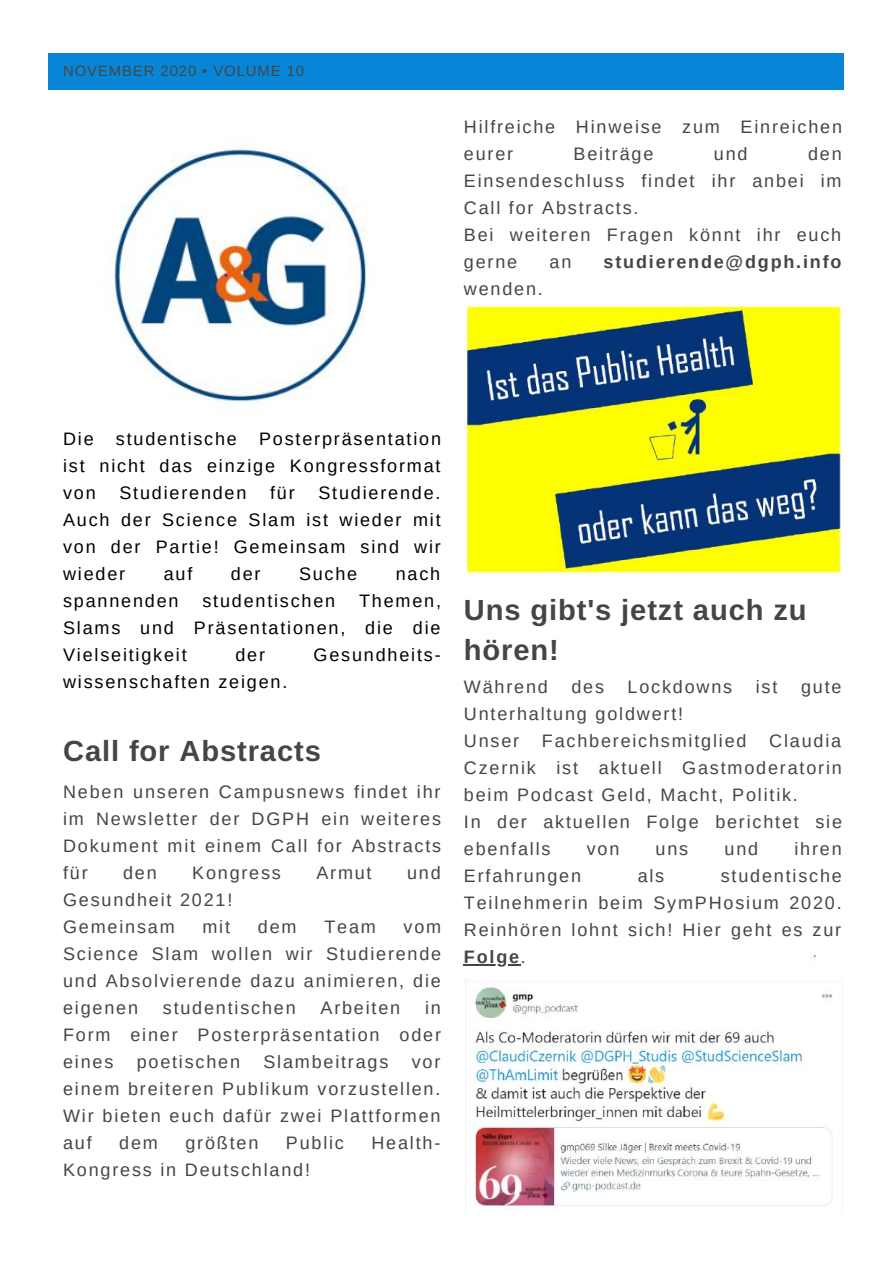
<style>
.page{position:relative;width:894px;height:1264px;background:#fff}
.page>*{position:absolute;margin:0;border:0;box-sizing:border-box;transform-origin:0 0}
.t1{font:700 29.1px/40.7px "Arimo";letter-spacing:.03em;color:#464544}
.t2{font:18px/27px "Arimo";letter-spacing:.1em;color:#464544;text-align:justify}
.t3{font:18px/27px "Arimo";letter-spacing:.1em;color:#000;text-align:justify}
.t4{font:700 18px "Arimo";letter-spacing:.1em;color:#464544}
.t5{font:14.85px "Arimo";letter-spacing:.06em;color:#464544}
.s1{font-weight:700}
</style>
<div class="page">
<div style="left:48px;top:53px;width:795px;height:36px;background:#0786d8"></div>
<img style="left:111px;top:148px;width:255px;height:261px">
<img style="left:464px;top:305px;width:379px;height:270px">
<img style="left:464px;top:955px;width:379px;height:258px">
<hr style="left:464px;top:964px;width:57px;height:1px;background:#464544">
<p class="t5" style="left:63px;top:63px;width:242px">NOVEMBER 2020 • VOLUME 10</p>
<p class="t2" style="left:464px;top:113px;width:379px">Hilfreiche Hinweise zum Einreichen eurer</p>
<p class="t2" style="left:464px;top:140px;width:379px;text-align:left;text-indent:344px">den<br>Einsendeschluss findet ihr anbei im<br>Call for Abstracts.<br>Bei weiteren Fragen könnt ihr euch gerne</p>
<p class="t2" style="left:573px;top:140px;width:81px">Beiträge</p>
<p class="t2" style="left:713px;top:140px;width:35px">und</p>
<p class="t2" style="left:549px;top:248px;width:23px">an</p>
<p class="t4" style="left:603px;top:252px;width:239px">studierende@dgph.info</p>
<p class="t2" style="left:464px;top:275px;width:80px">wenden.</p>
<p class="t3" style="left:63px;top:425px;width:379px">Die studentische Posterpräsentation ist nicht das einzige Kongressformat von</p>
<p class="t3" style="left:63px;top:479px;width:379px;text-indent:255px">Studierende.<br>Auch der Science Slam ist wieder mit von der Partie! Gemeinsam sind wir wieder</p>
<p class="t3" style="left:119px;top:479px;width:128px">Studierenden</p>
<p class="t3" style="left:270px;top:479px;width:26px">für</p>
<p class="t3" style="left:164px;top:560px;width:30px">auf</p>
<p class="t3" style="left:231px;top:560px;width:31px">der</p>
<p class="t3" style="left:299px;top:560px;width:60px">Suche</p>
<p class="t3" style="left:395px;top:560px;width:46px">nach</p>
<p class="t3" style="left:63px;top:587px;width:117px">spannenden</p>
<p class="t3" style="left:202px;top:587px;width:134px">studentischen</p>
<p class="t3" style="left:63px;top:587px;width:379px;text-indent:296px">Themen, Slams und Präsentationen, die die Vielseitigkeit</p>
<p class="t3" style="left:235px;top:641px;width:31px">der</p>
<p class="t3" style="left:313px;top:641px;width:128px">Gesundheits-</p>
<p class="t3" style="left:63px;top:668px;width:226px">wissenschaften zeigen.</p>
<h1 class="t1" style="left:63px;top:730px;width:259px">Call for Abstracts</h1>
<p class="t2" style="left:63px;top:777px;width:379px">Neben unseren Campusnews findet ihr im Newsletter der DGPH ein weiteres Dokument mit einem Call for Abstracts für</p>
<p class="t2" style="left:123px;top:859px;width:35px">den</p>
<p class="t2" style="left:192px;top:859px;width:90px">Kongress</p>
<p class="t2" style="left:316px;top:859px;width:57px">Armut</p>
<p class="t2" style="left:407px;top:859px;width:35px">und</p>
<p class="t2" style="left:63px;top:886px;width:171px">Gesundheit 2021!<br>Gemeinsam</p>
<p class="t2" style="left:202px;top:913px;width:29px">mit</p>
<p class="t2" style="left:258px;top:913px;width:40px">dem</p>
<p class="t2" style="left:324px;top:913px;width:53px">Team</p>
<p class="t2" style="left:63px;top:913px;width:379px;text-indent:340px">vom Science Slam wollen wir Studierende und Absolvierende dazu animieren, die eigenen</p>
<p class="t2" style="left:63px;top:994px;width:379px;text-indent:362px">in Form einer Posterpräsentation oder eines</p>
<p class="t2" style="left:163px;top:994px;width:134px">studentischen</p>
<p class="t2" style="left:320px;top:994px;width:81px">Arbeiten</p>
<p class="t2" style="left:137px;top:1048px;width:105px">poetischen</p>
<p class="t2" style="left:263px;top:1048px;width:126px">Slambeitrags</p>
<p class="t2" style="left:63px;top:1048px;width:379px;text-indent:348px">vor einem breiteren Publikum vorzustellen.<br>Wir bieten euch dafür zwei Plattformen auf</p>
<p class="t2" style="left:119px;top:1129px;width:40px">dem</p>
<p class="t2" style="left:185px;top:1129px;width:74px">größten</p>
<p class="t2" style="left:286px;top:1129px;width:60px">Public</p>
<p class="t2" style="left:371px;top:1129px;width:70px">Health-</p>
<p class="t2" style="left:63px;top:1156px;width:248px">Kongress in Deutschland!</p>
<h1 class="t1" style="left:464px;top:589px;width:344px">Uns gibt's jetzt auch zu hören!</h1>
<p class="t2" style="left:464px;top:673px;width:85px">Während</p>
<p class="t2" style="left:571px;top:673px;width:34px">des</p>
<p class="t2" style="left:627px;top:673px;width:106px">Lockdowns</p>
<p class="t2" style="left:755px;top:673px;width:23px">ist</p>
<p class="t2" style="left:800px;top:673px;width:42px">gute</p>
<p class="t2" style="left:464px;top:700px;width:221px">Unterhaltung goldwert!<br>Unser</p>
<p class="t2" style="left:464px;top:727px;width:379px;text-align:left;text-indent:305px">Claudia<br>Czernik ist aktuell Gastmoderatorin beim Podcast Geld, Macht, Politik.<br>In der aktuellen Folge berichtet sie ebenfalls</p>
<p class="t2" style="left:541px;top:727px;width:206px">Fachbereichsmitglied</p>
<p class="t2" style="left:586px;top:835px;width:34px">von</p>
<p class="t2" style="left:655px;top:835px;width:34px">uns</p>
<p class="t2" style="left:724px;top:835px;width:35px">und</p>
<p class="t2" style="left:794px;top:835px;width:49px">ihren</p>
<p class="t2" style="left:464px;top:862px;width:379px;text-indent:257px">studentische Teilnehmerin beim SymPHosium 2020.<br>Reinhören lohnt sich! Hier geht es zur <span class="s1">Folge</span>.</p>
<p class="t2" style="left:464px;top:862px;width:119px">Erfahrungen</p>
<p class="t2" style="left:637px;top:862px;width:28px">als</p>
</div>
